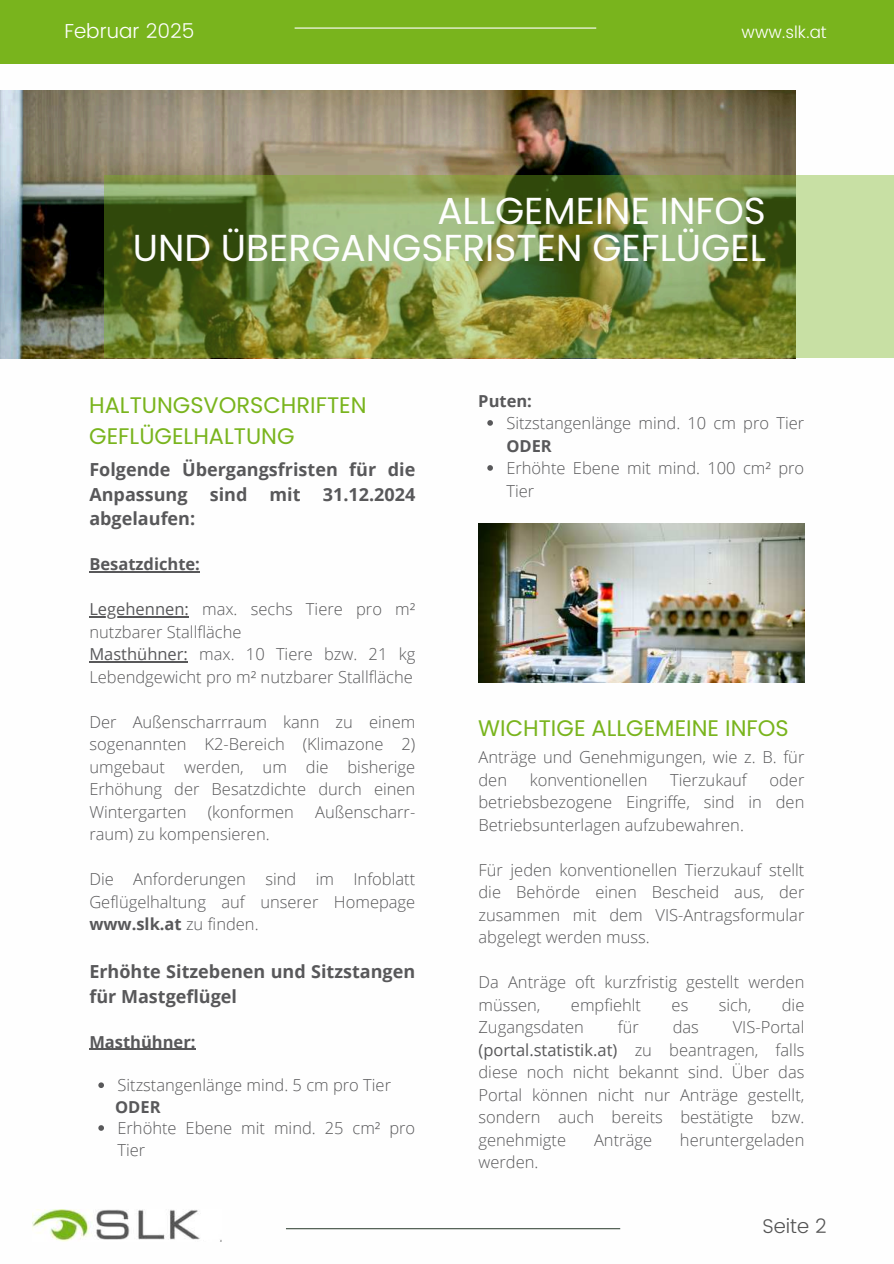
<style>
.page{position:relative;width:894px;height:1264px;background:#fff}
.page>*{position:absolute;margin:0;border:0;box-sizing:border-box;transform-origin:0 0}
.t1{font:37.5px/37.2px "Poppins";color:#fefefe;text-align:right}
.t2{font:22.5px/31.5px "Poppins";color:#79b41d}
.t3{font:300 20.25px "Poppins";color:#fff}
.t4{font:300 19.95px "Poppins";color:#545454}
.t5{font:700 18px/24.8px "Open Sans";color:#58585a;text-align:justify}
.t6{font:300 16.95px "Poppins";color:#fff}
.t7{font:300 16.5px/22.5px "Open Sans";color:#58585a}
.t8{font:700 16.5px "Open Sans";color:#58585a}
.s1{font-weight:400}
.s2{font-weight:700}
</style>
<div class="page">
<div style="left:0;top:0;width:893px;height:64px;background:#79b41d"></div>
<img style="left:32px;top:1209px;width:189px;height:31px">
<hr style="left:294px;top:27px;width:302px;height:2px;background:#fff">
<img style="left:0;top:90px;width:795px;height:268px">
<img style="left:105px;top:175px;width:788px;height:183px">
<hr style="left:286px;top:1228px;width:334px;height:1px;background:#3e4e40">
<img style="left:478px;top:523px;width:326px;height:159px">
<svg style="left:487px;top:420px;width:6px;height:6px"></svg>
<svg style="left:487px;top:465px;width:6px;height:6px"></svg>
<hr style="left:89px;top:571px;width:111px;height:1px;background:#58585a">
<hr style="left:89px;top:616px;width:100px;height:1px;background:#58585a">
<hr style="left:89px;top:661px;width:99px;height:1px;background:#58585a">
<hr style="left:89px;top:1048px;width:106px;height:1px;background:#58585a">
<svg style="left:98px;top:1082px;width:6px;height:6px"></svg>
<svg style="left:98px;top:1125px;width:6px;height:5px"></svg>
<p class="t3" style="left:65px;top:16px;width:131px">Februar 2025</p>
<p class="t6" style="left:741px;top:19px;width:86px">www.slk.at</p>
<h1 class="t1" style="left:133px;top:192px;width:634px">ALLGEMEINE INFOS<br>UND ÜBERGANGSFRISTEN GEFLÜGEL</h1>
<h2 class="t2" style="left:89px;top:389px;width:279px">HALTUNGSVORSCHRIFTEN<br>GEFLÜGELHALTUNG</h2>
<p class="t8" style="left:478px;top:389px;width:55px">Puten:</p>
<p class="t7" style="left:506px;top:411px;width:299px">Sitzstangenlänge mind. 10 cm pro Tier</p>
<p class="t8" style="left:506px;top:434px;width:47px">ODER</p>
<p class="t7" style="left:506px;top:456px;width:299px">Erhöhte Ebene mit mind. 100 cm² pro<br>Tier</p>
<p class="t5" style="left:89px;top:456px;width:327px">Folgende Übergangsfristen für die Anpassung sind mit 31.12.2024 abgelaufen:</p>
<p class="t8" style="left:89px;top:552px;width:112px">Besatzdichte:</p>
<p class="t7" style="left:89px;top:597px;width:327px"><span class="s1">Legehennen:</span> max. sechs Tiere pro m² nutzbarer Stallfläche<br><span class="s1">Masthühner:</span> max. 10 Tiere bzw. 21 kg Lebendgewicht pro m² nutzbarer Stallfläche</p>
<p class="t7" style="left:89px;top:710px;width:327px;text-align:justify">Der Außenscharrraum kann zu einem sogenannten K2-Bereich (Klimazone 2) umgebaut werden, um die bisherige Erhöhung der Besatzdichte durch einen Wintergarten</p>
<h2 class="t2" style="left:478px;top:712px;width:312px">WICHTIGE ALLGEMEINE INFOS</h2>
<p class="t7" style="left:478px;top:745px;width:327px">Anträge und Genehmigungen, wie z. B. für den</p>
<p class="t7" style="left:529px;top:768px;width:119px">konventionellen</p>
<p class="t7" style="left:670px;top:768px;width:78px">Tierzukauf</p>
<p class="t7" style="left:478px;top:768px;width:327px;text-align:justify;text-indent:291px">oder betriebsbezogene Eingriffe, sind in den Betriebsunterlagen aufzubewahren.</p>
<p class="t7" style="left:478px;top:858px;width:327px;text-align:justify">Für jeden konventionellen Tierzukauf stellt die Behörde einen Bescheid aus, der zusammen mit dem VIS-Antragsformular abgelegt werden muss.</p>
<p class="t7" style="left:478px;top:970px;width:327px">Da Anträge oft kurzfristig gestellt werden müssen,</p>
<p class="t7" style="left:208px;top:800px;width:88px">(konformen</p>
<p class="t7" style="left:315px;top:800px;width:102px">Außenscharr-</p>
<p class="t7" style="left:89px;top:822px;width:182px">raum) zu kompensieren.</p>
<p class="t7" style="left:89px;top:867px;width:327px;text-align:justify">Die Anforderungen sind im Infoblatt Geflügelhaltung auf unserer Homepage <span class="s2">www.slk.at</span> zu finden.</p>
<p class="t5" style="left:89px;top:958px;width:327px">Erhöhte Sitzebenen und Sitzstangen für Mastgeflügel</p>
<p class="t8" style="left:89px;top:1029px;width:108px">Masthühner:</p>
<p class="t7" style="left:117px;top:1073px;width:275px">Sitzstangenlänge mind. 5 cm pro Tier</p>
<p class="t8" style="left:115px;top:1095px;width:47px">ODER</p>
<p class="t7" style="left:117px;top:1117px;width:299px;line-height:21.3px">Erhöhte Ebene mit mind. 25 cm² pro<br>Tier</p>
<p class="t7" style="left:570px;top:993px;width:72px">empfiehlt</p>
<p class="t7" style="left:671px;top:993px;width:18px">es</p>
<p class="t7" style="left:718px;top:993px;width:34px">sich,</p>
<p class="t7" style="left:781px;top:993px;width:24px">die</p>
<p class="t7" style="left:478px;top:1015px;width:107px">Zugangsdaten</p>
<p class="t7" style="left:617px;top:1015px;width:23px">für</p>
<p class="t7" style="left:672px;top:1015px;width:28px">das</p>
<p class="t7" style="left:478px;top:1015px;width:327px;text-align:justify;text-indent:254px">VIS-Portal <span class="s1">(portal.statistik.at)</span> zu beantragen, falls diese noch nicht bekannt sind. Über das Portal können nicht nur Anträge gestellt, sondern auch bereits bestätigte bzw. genehmigte</p>
<p class="t7" style="left:594px;top:1128px;width:59px">Anträge</p>
<p class="t7" style="left:679px;top:1128px;width:126px">heruntergeladen</p>
<p class="t7" style="left:478px;top:1150px;width:61px">werden.</p>
<p class="t4" style="left:762px;top:1212px;width:66px">Seite 2</p>
</div>
